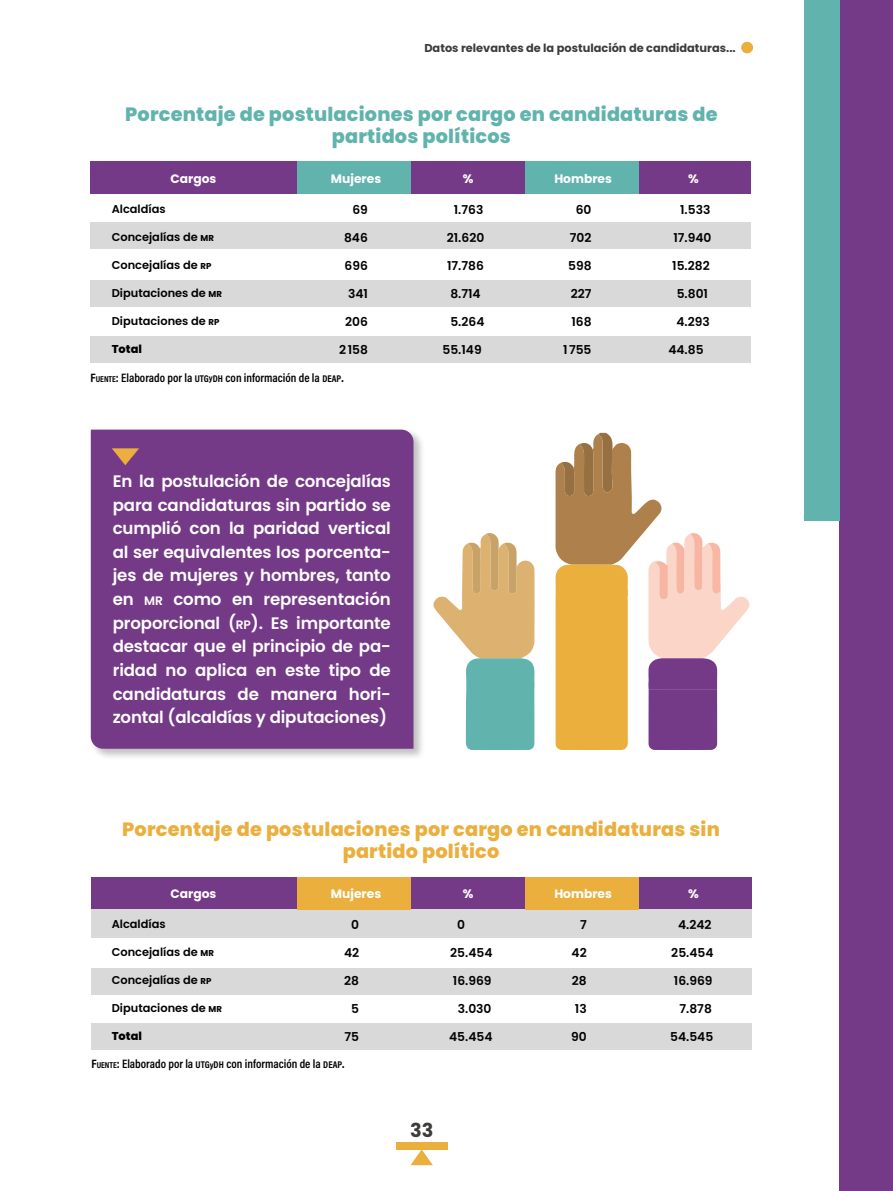
<style>
.page{position:relative;width:893px;height:1191px;background:#fff}
.page>*{position:absolute;margin:0;border:0;box-sizing:border-box;transform-origin:0 0}
.t1{font:800 19.25px/21.9px "Poppins";letter-spacing:.01em;color:#61b3ad;text-align:center}
.t2{font:800 19.25px/21.9px "Poppins";letter-spacing:.01em;color:#ebaf3e;text-align:center}
.t3{font:700 19.25px "Poppins";color:#3c3c3b}
.t4{font:600 16.62px/23.6px "Poppins";letter-spacing:-.01em;color:#fff;text-align:justify}
.t5{font:600 12.25px "Poppins";color:#000}
.t6{font:600 12.25px "Acumin Pro Cond";color:#000}
.t7{font:700 12.25px "Poppins";color:#fff}
.t8{font:600 11.38px "Poppins";color:#000}
.t9{font:700 11.38px "Poppins";color:#3c3c3b}
.t10{font:800 11.38px "Poppins";color:#000}
.s1{font-weight:700;font-size:8.58px}
.s2{font-weight:700}
.s3{font-weight:700;font-size:9.8px}
.s4{font-size:14px}
.s5{font-size:12.25px}
</style>
<div class="page">
<div style="left:839px;top:0;width:54px;height:1191px;background:#753a87"></div>
<div style="left:804px;top:0;width:35px;height:521px;background:#61b3ad"></div>
<svg style="left:410px;top:1149px;width:23px;height:16px"></svg>
<div style="left:396px;top:1142px;width:51px;height:7px;background:#ebaf3e"></div>
<div style="left:91px;top:162px;width:660px;height:32px;background:#753a87"></div>
<div style="left:297px;top:162px;width:114px;height:32px;background:#61b3ad"></div>
<div style="left:525px;top:162px;width:114px;height:32px;background:#61b3ad"></div>
<div style="left:91px;top:223px;width:660px;height:26px;background:#d9d9d9"></div>
<div style="left:91px;top:281px;width:660px;height:26px;background:#d9d9d9"></div>
<div style="left:91px;top:337px;width:660px;height:26px;background:#d9d9d9"></div>
<div style="left:91px;top:877px;width:660px;height:32px;background:#753a87"></div>
<div style="left:91px;top:909px;width:660px;height:29px;background:#d9d9d9"></div>
<div style="left:91px;top:968px;width:660px;height:26px;background:#d9d9d9"></div>
<div style="left:91px;top:1023px;width:660px;height:26px;background:#d9d9d9"></div>
<svg style="left:434px;top:533px;width:101px;height:217px"></svg>
<svg style="left:555px;top:433px;width:194px;height:317px"></svg>
<div style="left:297px;top:877px;width:114px;height:32px;background:#ebaf3e"></div>
<div style="left:525px;top:877px;width:114px;height:32px;background:#ebaf3e"></div>
<div style="left:91px;top:429px;width:334px;height:331px;background:#000;opacity:.25"></div>
<div style="left:91px;top:429px;width:322px;height:319px;background:#753a87"></div>
<svg style="left:112px;top:448px;width:27px;height:17px"></svg>
<div style="left:741px;top:42px;width:12px;height:11px;background:#ebaf3e;border-radius:50%"></div>
<p class="t9" style="left:424px;top:41px;width:313px">Datos relevantes de la postulación de candidaturas...</p>
<p class="t1" style="left:125px;top:103px;width:594px">Porcentaje de postulaciones por cargo en candidaturas de partidos políticos</p>
<p class="t7" style="left:331px;top:172px;width:52px">Mujeres</p>
<p class="t7" style="left:554px;top:172px;width:59px">Hombres</p>
<p class="t7" style="left:463px;top:172px;width:12px">%</p>
<p class="t7" style="left:688px;top:172px;width:12px">%</p>
<p class="t7" style="left:170px;top:172px;width:47px">Cargos</p>
<p class="t8" style="left:112px;top:202px;width:55px">Alcaldías</p>
<p class="t8" style="left:112px;top:230px;width:104px">Concejalías de <span class="s1">MR</span></p>
<p class="t8" style="left:112px;top:258px;width:101px">Concejalías de <span class="s1">RP</span></p>
<p class="t8" style="left:112px;top:286px;width:112px">Diputaciones de <span class="s1">MR</span></p>
<p class="t8" style="left:112px;top:314px;width:109px">Diputaciones de <span class="s1">RP</span></p>
<p class="t10" style="left:112px;top:342px;width:32px">Total</p>
<p class="t5" style="left:352px;top:202px;width:17px">69</p>
<p class="t5" style="left:344px;top:230px;width:25px">846</p>
<p class="t5" style="left:345px;top:258px;width:25px">696</p>
<p class="t5" style="left:348px;top:286px;width:21px">341</p>
<p class="t5" style="left:345px;top:314px;width:24px">206</p>
<p class="t5" style="left:339px;top:342px;width:30px">2158</p>
<p class="t6" style="left:91px;top:369px;width:255px"><span class="s2">F</span><span class="s1">UENTE</span><span class="s2">:</span> Elaborado por la <span class="s3">UTG</span><span class="s4">y</span><span class="s3">DH</span> con información de la <span class="s3">DEAP</span><span class="s2">.</span></p>
<p class="t4" style="left:113px;top:469px;width:280px">En la postulación de concejalías para candidaturas sin partido se cumplió con la paridad vertical al ser equivalentes los porcenta&shy;jes de mujeres y hombres, tanto en <span class="s5">MR</span> como en representación proporcional (<span class="s5">RP</span>). Es importante destacar que el principio de pa&shy;ridad no aplica en este tipo de candidaturas de manera hori&shy;zontal (alcaldías y diputaciones)</p>
<p class="t5" style="left:454px;top:202px;width:31px">1.763</p>
<p class="t5" style="left:447px;top:230px;width:39px">21.620</p>
<p class="t5" style="left:447px;top:258px;width:38px">17.786</p>
<p class="t5" style="left:450px;top:286px;width:32px">8.714</p>
<p class="t5" style="left:450px;top:314px;width:36px">5.264</p>
<p class="t5" style="left:442px;top:342px;width:41px">55.149</p>
<p class="t5" style="left:576px;top:202px;width:17px">60</p>
<p class="t5" style="left:570px;top:230px;width:23px">702</p>
<p class="t5" style="left:568px;top:258px;width:25px">598</p>
<p class="t5" style="left:571px;top:286px;width:22px">227</p>
<p class="t5" style="left:571px;top:314px;width:22px">168</p>
<p class="t5" style="left:563px;top:342px;width:30px">1755</p>
<p class="t5" style="left:680px;top:202px;width:32px">1.533</p>
<p class="t5" style="left:673px;top:230px;width:40px">17.940</p>
<p class="t5" style="left:672px;top:258px;width:39px">15.282</p>
<p class="t5" style="left:677px;top:286px;width:33px">5.801</p>
<p class="t5" style="left:676px;top:314px;width:35px">4.293</p>
<p class="t5" style="left:668px;top:342px;width:37px">44.85</p>
<p class="t2" style="left:122px;top:818px;width:599px">Porcentaje de postulaciones por cargo en candidaturas sin partido político</p>
<p class="t7" style="left:170px;top:887px;width:47px">Cargos</p>
<p class="t7" style="left:331px;top:887px;width:52px">Mujeres</p>
<p class="t7" style="left:463px;top:887px;width:12px">%</p>
<p class="t7" style="left:554px;top:887px;width:59px">Hombres</p>
<p class="t7" style="left:688px;top:887px;width:12px">%</p>
<p class="t8" style="left:112px;top:917px;width:55px">Alcaldías</p>
<p class="t8" style="left:112px;top:945px;width:104px">Concejalías de <span class="s1">MR</span></p>
<p class="t8" style="left:112px;top:973px;width:101px">Concejalías de <span class="s1">RP</span></p>
<p class="t8" style="left:112px;top:1001px;width:112px">Diputaciones de <span class="s1">MR</span></p>
<p class="t10" style="left:112px;top:1029px;width:32px">Total</p>
<p class="t5" style="left:351px;top:917px;width:9px">0</p>
<p class="t5" style="left:344px;top:945px;width:17px">42</p>
<p class="t5" style="left:344px;top:973px;width:16px">28</p>
<p class="t5" style="left:351px;top:1001px;width:9px">5</p>
<p class="t5" style="left:344px;top:1029px;width:16px">75</p>
<p class="t5" style="left:457px;top:917px;width:9px">0</p>
<p class="t5" style="left:450px;top:945px;width:44px">25.454</p>
<p class="t5" style="left:453px;top:973px;width:40px">16.969</p>
<p class="t5" style="left:458px;top:1001px;width:35px">3.030</p>
<p class="t5" style="left:449px;top:1029px;width:45px">45.454</p>
<p class="t5" style="left:580px;top:917px;width:8px">7</p>
<p class="t5" style="left:572px;top:945px;width:17px">42</p>
<p class="t5" style="left:572px;top:973px;width:16px">28</p>
<p class="t5" style="left:575px;top:1001px;width:13px">13</p>
<p class="t5" style="left:571px;top:1029px;width:17px">90</p>
<p class="t5" style="left:678px;top:917px;width:35px">4.242</p>
<p class="t5" style="left:671px;top:945px;width:44px">25.454</p>
<p class="t5" style="left:674px;top:973px;width:40px">16.969</p>
<p class="t5" style="left:679px;top:1001px;width:34px">7.878</p>
<p class="t5" style="left:670px;top:1029px;width:45px">54.545</p>
<p class="t6" style="left:91px;top:1056px;width:255px"><span class="s2">F</span><span class="s1">UENTE</span><span class="s2">:</span> Elaborado por la <span class="s3">UTG</span><span class="s4">y</span><span class="s3">DH</span> con información de la <span class="s3">DEAP</span><span class="s2">.</span></p>
<p class="t3" style="left:410px;top:1118px;width:25px">33</p>
</div>
